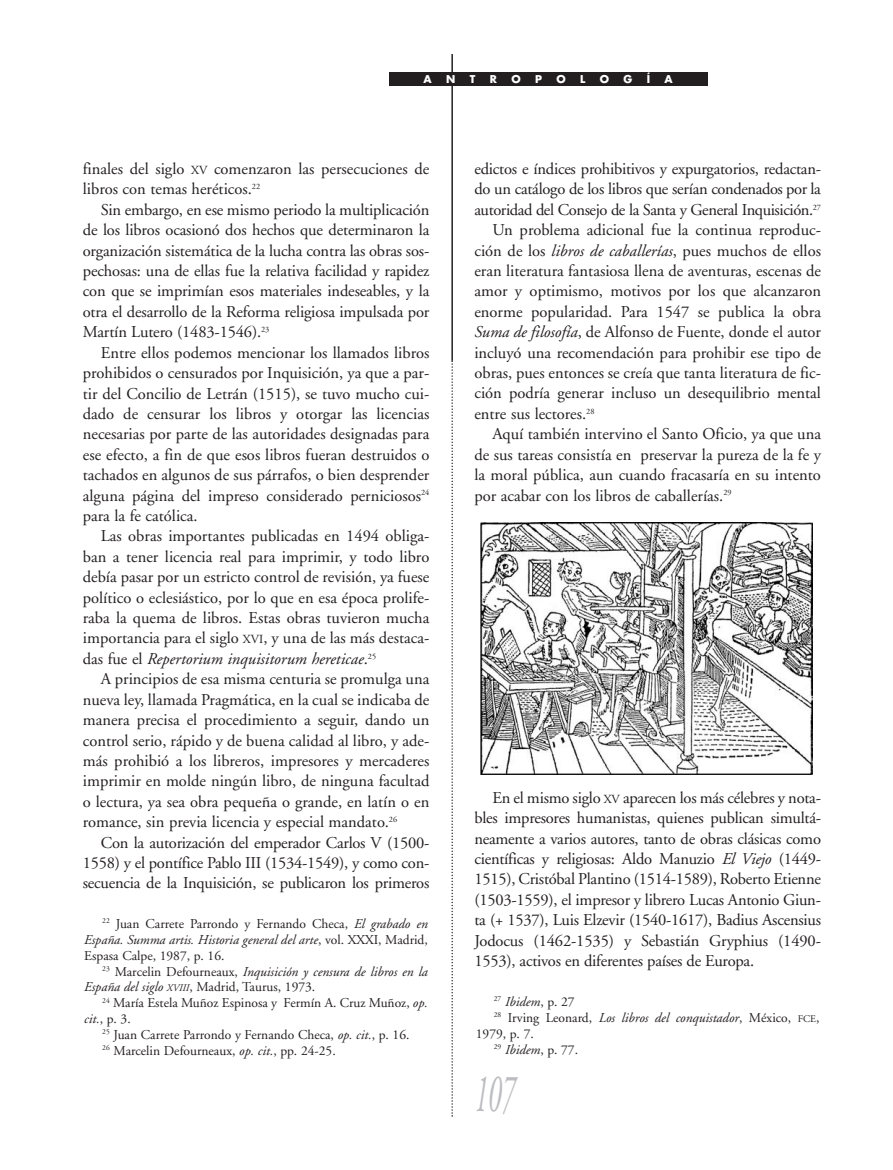
<style>
.page{position:relative;width:893px;height:1170px;background:#fff}
.page>*{position:absolute;margin:0;border:0;box-sizing:border-box;transform-origin:0 0}
.t1{font:italic 54px "Adobe Garamond";color:#bcbdc0;scale:.5 1}
.t2{font:16.5px/20.4px "Adobe Garamond";color:#231f20;text-align:justify}
.t3{font:16.5px "Adobe Garamond";letter-spacing:-.025em;color:#231f20}
.t4{font:13.5px/15.9px "Adobe Garamond";color:#231f20}
.t5{font:italic 13.5px/15.9px "Adobe Garamond";color:#231f20}
.t6{font:700 10.5px "Futura";color:#fff}
.s1{font-size:12.3px}
.s2{font-style:italic}
.s3{font-style:normal}
.s4{font-size:10.2px}
.s5{font-style:normal;font-size:10.2px}
</style>
<div class="page">
<hr style="left:451px;top:54px;width:2px;height:306px;background:#231f20">
<svg style="left:451px;top:360px;width:2px;height:756px"></svg>
<div style="left:389px;top:72px;width:318px;height:14px;background:#231f20"></div>
<img style="left:481px;top:522px;width:331px;height:252px">
<p class="t6" style="left:424px;top:74px;width:10px">A</p>
<p class="t6" style="left:446px;top:74px;width:11px">N</p>
<p class="t6" style="left:470px;top:74px;width:7px">T</p>
<p class="t6" style="left:490px;top:74px;width:9px">R</p>
<p class="t6" style="left:511px;top:74px;width:11px">O</p>
<p class="t6" style="left:535px;top:74px;width:8px">P</p>
<p class="t6" style="left:556px;top:74px;width:11px">O</p>
<p class="t6" style="left:580px;top:74px;width:7px">L</p>
<p class="t6" style="left:600px;top:74px;width:11px">O</p>
<p class="t6" style="left:623px;top:74px;width:10px">G</p>
<p class="t6" style="left:647px;top:74px;width:5px">Í</p>
<p class="t6" style="left:664px;top:74px;width:10px">A</p>
<p class="t2" style="left:83px;top:160px;width:348px">finales del siglo <span class="s1">XV</span> comenzaron las persecuciones de libros con temas heréticos.<sup>22</sup></p>
<p class="t2" style="left:83px;top:201px;width:348px;text-indent:18px">Sin embargo, en ese mismo periodo la multiplicación de los libros ocasionó dos hechos que determinaron la organización sistemática de la lucha contra las obras sos&shy;pechosas: una de ellas fue la relativa facilidad y rapidez con que se imprimían esos materiales indeseables, y la otra el desarrollo de la Reforma religiosa impulsada por Martín Lutero (1483-1546).<sup>23</sup></p>
<p class="t2" style="left:83px;top:343px;width:348px;text-indent:18px">Entre ellos podemos mencionar los llamados libros prohibidos o censurados por Inquisición, ya que a par&shy;tir del Concilio de Letrán (1515), se tuvo mucho cui&shy;dado de censurar los libros y otorgar las licencias necesarias por parte de las autoridades designadas para ese efecto, a fin de que esos libros fueran destruidos o tachados en algunos de sus párrafos, o bien desprender alguna página del impreso considerado perniciosos<sup>24 </sup>para la fe católica.</p>
<p class="t2" style="left:83px;top:527px;width:348px;text-indent:18px">Las obras importantes publicadas en 1494 obliga&shy;ban a tener licencia real para imprimir, y todo libro debía pasar por un estricto control de revisión, ya fuese político o eclesiástico, por lo que en esa época prolife&shy;raba la quema de libros. Estas obras tuvieron mucha importancia para el siglo <span class="s1">XVI</span>, y una de las más destaca&shy;das fue el <span class="s2">Repertorium inquisitorum hereticae</span>.<sup>25</sup></p>
<p class="t2" style="left:83px;top:670px;width:348px;text-indent:18px">A principios de esa misma centuria se promulga una nueva ley, llamada Pragmática, en la cual se indicaba de manera precisa el procedimiento a seguir, dando un control serio, rápido y de buena calidad al libro, y ade&shy;más prohibió a los libreros, impresores y mercaderes imprimir en molde ningún libro, de ninguna facultad o lectura, ya sea obra pequeña o grande, en latín o en romance, sin previa licencia y especial mandato.<sup>26</sup></p>
<p class="t2" style="left:83px;top:833px;width:348px;text-indent:18px">Con la autorización del emperador Carlos V (1500- 1558) y el pontífice Pablo III (1534-1549), y como con&shy;secuencia de la Inquisición, se publicaron los primeros</p>
<p class="t4" style="left:84px;top:916px;width:345px;text-align:justify;text-indent:18px"><sup>22</sup> Juan Carrete Parrondo y Fernando Checa, <span class="s2">El grabado en España. Summa artis. Historia general del arte</span>, vol. XXXI, Madrid, Espasa Calpe, 1987, p. 16.</p>
<p class="t5" style="left:84px;top:964px;width:345px;text-indent:18px"><sup>23</sup> <span class="s3">Marcelin Defourneaux,</span> Inquisición y censura de libros en la<br>España del siglo <span class="s4">XVIII</span><span class="s3">, Madrid, Taurus, 1973.</span></p>
<p class="t4" style="left:84px;top:996px;width:345px;text-indent:18px"><sup>24</sup> María Estela Muñoz Espinosa y Fermín A. Cruz Muñoz, <span class="s2">op. cit.</span>, p. 3.</p>
<p class="t4" style="left:102px;top:1027px;width:309px"><sup>25</sup> Juan Carrete Parrondo y Fernando Checa, <span class="s2">op. cit.</span>, p. 16.<br><sup>26</sup> Marcelin Defourneaux, <span class="s2">op. cit.</span>, pp. 24-25.</p>
<p class="t2" style="left:474px;top:160px;width:348px">edictos e índices prohibitivos y expurgatorios, redactan-</p>
<p class="t2" style="left:474px;top:180px;width:348px">do un catálogo de los libros que serían condenados por la</p>
<p class="t3" style="left:474px;top:203px;width:348px">autoridad del Consejo de la Santa y General Inquisición.<sup>27</sup></p>
<p class="t2" style="left:492px;top:221px;width:330px">Un problema adicional fue la continua reproduc-</p>
<p class="t2" style="left:474px;top:241px;width:348px">ción de los <span class="s2">libros de caballerías</span>, pues muchos de ellos</p>
<p class="t2" style="left:474px;top:262px;width:348px">eran literatura fantasiosa llena de aventuras, escenas de</p>
<p class="t2" style="left:474px;top:282px;width:348px">amor y optimismo, motivos por los que alcanzaron</p>
<p class="t2" style="left:474px;top:303px;width:348px">enorme popularidad. Para 1547 se publica la obra</p>
<p class="t2" style="left:474px;top:323px;width:348px"><span class="s2">Suma de filosofía</span>, de Alfonso de Fuente, donde el autor</p>
<p class="t2" style="left:474px;top:343px;width:348px">incluyó una recomendación para prohibir ese tipo de</p>
<p class="t2" style="left:474px;top:364px;width:348px">obras, pues entonces se creía que tanta literatura de fic-</p>
<p class="t2" style="left:474px;top:384px;width:348px">ción podría generar incluso un desequilibrio mental</p>
<p class="t2" style="left:474px;top:405px;width:122px">entre sus lectores.<sup>28</sup></p>
<p class="t2" style="left:492px;top:425px;width:330px">Aquí también intervino el Santo Oficio, ya que una</p>
<p class="t2" style="left:474px;top:445px;width:348px">de sus tareas consistía en preservar la pureza de la fe y</p>
<p class="t2" style="left:474px;top:466px;width:348px">la moral pública, aun cuando fracasaría en su intento</p>
<p class="t2" style="left:474px;top:486px;width:259px">por acabar con los libros de caballerías.<sup>29</sup></p>
<p class="t2" style="left:474px;top:788px;width:348px;text-indent:18px">En el mismo siglo <span class="s1">XV</span> aparecen los más célebres y nota&shy;bles impresores humanistas, quienes publican simultá&shy;neamente a varios autores, tanto de obras clásicas como científicas y religiosas: Aldo Manuzio <span class="s2">El Viejo</span> (1449- 1515), Cristóbal Plantino (1514-1589), Roberto Etienne (1503-1559), el impresor y librero Lucas Antonio Giun&shy;ta (+ 1537), Luis Elzevir (1540-1617), Badius Ascensius Jodocus (1462-1535) y Sebastián Gryphius (1490- 1553), activos en diferentes países de Europa.</p>
<p class="t5" style="left:494px;top:994px;width:82px"><sup>27</sup> Ibidem<span class="s3">, p. 27</span></p>
<p class="t5" style="left:494px;top:1010px;width:327px"><sup>28</sup> <span class="s3">Irving Leonard,</span> Los libros del conquistador<span class="s3">, México,</span> <span class="s5">FCE</span><span class="s3">,</span></p>
<p class="t4" style="left:476px;top:1026px;width:59px">1979, p. 7.</p>
<p class="t5" style="left:494px;top:1042px;width:86px"><sup>29</sup> Ibidem<span class="s3">, p. 77.</span></p>
<h1 class="t1" style="left:474px;top:1071px;width:82px">107</h1>
</div>
